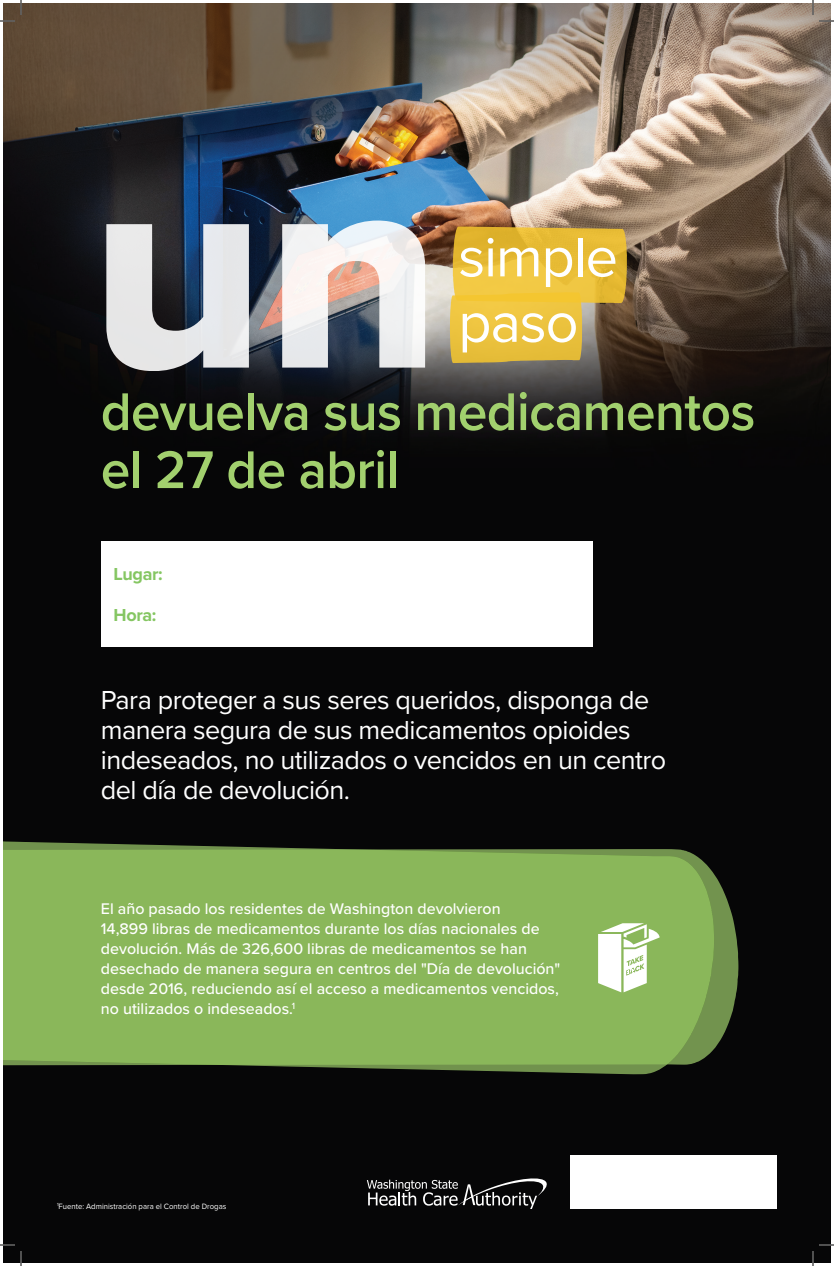
<style>
.page{position:relative;width:834px;height:1266px;background:#fff}
.page>*{position:absolute;margin:0;border:0;box-sizing:border-box;transform-origin:0 0}
.t1{font:297px "Proxima Nova Extrabld";color:#fff}
.t2{font:57.9px "Proxima Nova";letter-spacing:-.02em;color:#fff}
.t3{font:600 55px/58px "Proxima Nova";letter-spacing:-.01em;color:#a2d06e;scale:.96 1}
.t4{font:27px/30px "Proxima Nova";letter-spacing:-.02em;color:#fff}
.t5{font:700 18px "Proxima Nova";letter-spacing:-.02em;color:#85c662}
.t6{font:500 16px/20px "Proxima Nova";color:#fff}
.t7{font:8px "Proxima Nova";color:#fff}
</style>
<div class="page">
<img style="left:3px;top:3px;width:828px;height:1260px">
<div style="left:570px;top:1155px;width:207px;height:54px;background:#fff"></div>
<svg style="left:367px;top:1175px;width:181px;height:34px;background:#353536"></svg>
<div style="left:101px;top:541px;width:492px;height:105px;background:#fff"></div>
<svg style="left:450px;top:226px;width:177px;height:137px;background:#d8b13d"></svg>
<svg style="left:717px;top:849px;width:21px;height:216px;background:#40522d"></svg>
<svg style="left:3px;top:830px;width:714px;height:255px;background:#769c4d"></svg>
<svg style="left:598px;top:923px;width:62px;height:69px"></svg>
<svg style="left:0;top:0;width:22px;height:22px"></svg>
<svg style="left:0;top:1244px;width:22px;height:22px"></svg>
<svg style="left:812px;top:0;width:22px;height:22px"></svg>
<svg style="left:812px;top:1244px;width:22px;height:22px"></svg>
<h1 class="t1" style="left:90px;top:47px;width:353px">un</h1>
<h2 class="t2" style="left:458px;top:214px;width:161px">simple</h2>
<h2 class="t2" style="left:458px;top:279px;width:122px">paso</h2>
<h3 class="t3" style="left:101px;top:381px;width:683px">devuelva sus medicamentos el 27 de abril</h3>
<p class="t5" style="left:114px;top:560px;width:51px">Lugar:</p>
<p class="t5" style="left:114px;top:601px;width:44px">Hora:</p>
<h3 class="t4" style="left:101px;top:684px;width:567px">Para proteger a sus seres queridos, disponga de manera segura de sus medicamentos opioides indeseados, no utilizados o vencidos en un centro del día de devolución.</h3>
<p class="t6" style="left:101px;top:898px;width:461px">El año pasado los residentes de Washington devolvieron<br>14,899 libras de medicamentos durante los días nacionales de devolución. Más de 326,600 libras de medicamentos se han desechado de manera segura en centros del "Día de devolución" desde 2016, reduciendo así el acceso a medicamentos vencidos, no utilizados o indeseados.<sup>1</sup></p>
<p class="t7" style="left:57px;top:1200px;width:171px"><sup>1</sup>Fuente: Administración para el Control de Drogas</p>
</div>
